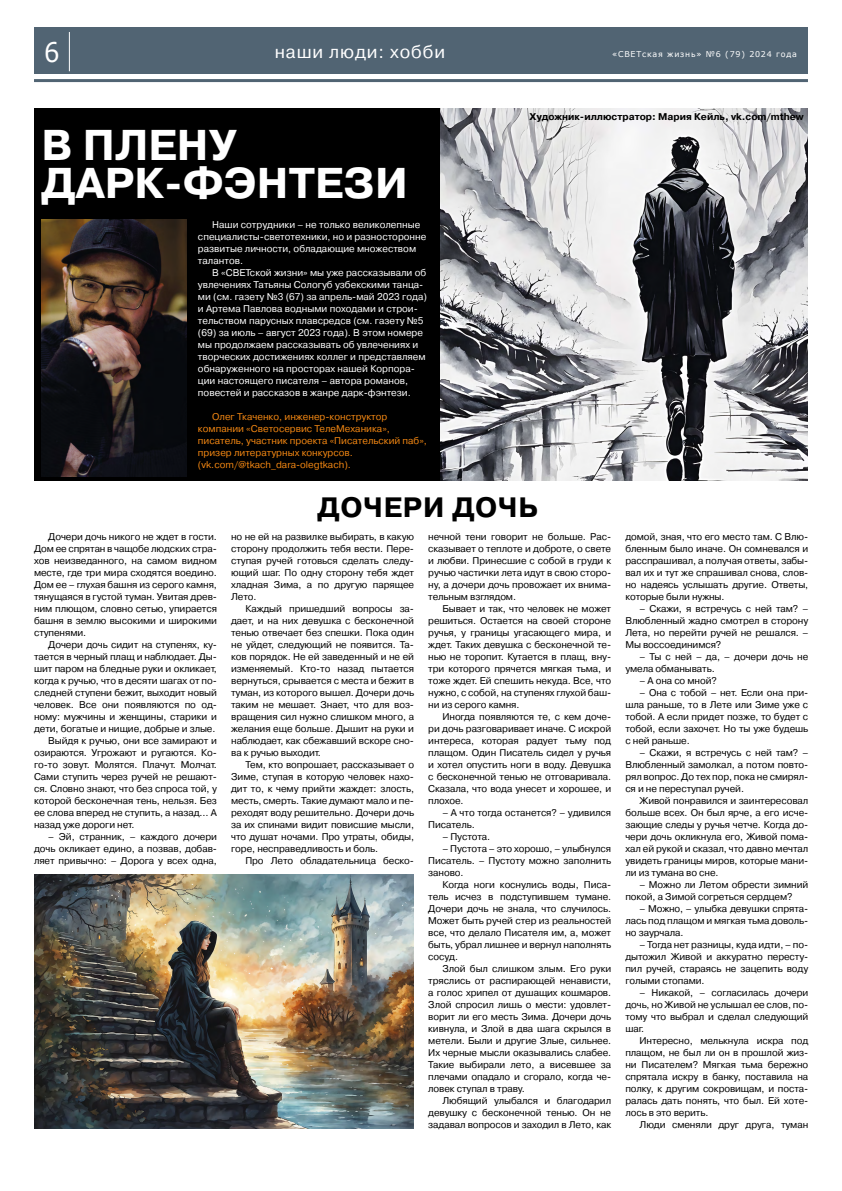
<style>
.page{position:relative;width:842px;height:1191px;background:#fff}
.page>*{position:absolute;margin:0;border:0;box-sizing:border-box;transform-origin:0 0}
.t1{font:700 43px/38px "Pragmatica C";color:#fff}
.t2{font:700 28px "Pragmatica C";letter-spacing:.025em;color:#000}
.t3{font:27px "Verdana";color:#fff;scale:.9 1}
.t4{font:18px "Pragmatica C";letter-spacing:.05em;color:#fff}
.t5{font:9.8px/12px "Pragmatica C";letter-spacing:-.01em;color:#000;text-align:justify}
.t6{font:9.8px/12px "Pragmatica C";color:#fff}
.t7{font:9.8px/12px "Pragmatica C";color:#f18612}
.t8{font:700 9.8px "Pragmatica C";color:#000}
.t9{font:8px "Verdana";letter-spacing:.1em;color:#fff}
</style>
<div class="page">
<div style="left:34px;top:28px;width:774px;height:46px;background:#516473"></div>
<hr style="left:34px;top:79px;width:774px;height:3px;background:#516473">
<hr style="left:69px;top:32px;width:1px;height:39px;background:#fff">
<img style="left:439px;top:108px;width:369px;height:372px">
<div style="left:34px;top:108px;width:405px;height:372px;background:#000"></div>
<img style="left:34px;top:874px;width:380px;height:254px">
<img style="left:42px;top:219px;width:145px;height:257px">
<h3 class="t3" style="left:44px;top:34px;width:19px">6</h3>
<p class="t9" style="left:612px;top:48px;width:186px">«СВЕТская жизнь» №6 (79) 2024 года</p>
<h3 class="t4" style="left:275px;top:42px;width:172px">наши люди: хобби</h3>
<h1 class="t1" style="left:42px;top:126px;width:368px">В ПЛЕНУ<br>ДАРК-ФЭНТЕЗИ</h1>
<p class="t8" style="left:529px;top:111px;width:276px">Художник-иллюстратор: Мария Кейль, vk.com/mthew</p>
<p class="t6" style="left:198px;top:219px;width:230px;text-indent:14px">Наши сотрудники – не только великолепные специалисты-светотехники, но и разносторонне развитые личности, обладающие множеством талантов.</p>
<p class="t6" style="left:198px;top:267px;width:230px;text-indent:14px">В «СВЕТской жизни» мы уже рассказывали об увлечениях Татьяны Сологуб узбекскими танца&shy;ми (см. газету №3 (67) за апрель-май 2023 года) и Артема Павлова водными походами и строи&shy;тельством парусных плавсредсв (см. газету №5 (69) за июль – август 2023 года). В этом номере мы продолжаем рассказывать об увлечениях и творческих достижениях коллег и представляем обнаруженного на просторах нашей Корпора&shy;ции настоящего писателя – автора романов, повестей и рассказов в жанре дарк-фэнтези.</p>
<p class="t7" style="left:198px;top:411px;width:230px;text-indent:14px">Олег Ткаченко, инженер-конструктор компании «Светосервис ТелеМеханика», писатель, участник проекта «Писательский паб», призер литературных конкурсов. (vk.com/@tkach_dara-olegtkach).</p>
<h2 class="t2" style="left:318px;top:492px;width:222px">ДОЧЕРИ ДОЧЬ</h2>
<p class="t5" style="left:34px;top:531px;width:184px;text-indent:14px">Дочери дочь никого не ждет в гости.<br>Дом ее спрятан в чащобе людских стра&shy;хов неизведанного, на самом видном месте, где три мира сходятся воедино.<br>Дом ее – глухая башня из серого камня, тянущаяся в густой туман. Увитая древ&shy;ним плющом, словно сетью, упирается башня в землю высокими и широкими ступенями.</p>
<p class="t5" style="left:48px;top:639px;width:170px">Дочери дочь сидит на ступенях, ку-</p>
<p class="t5" style="left:34px;top:651px;width:184px">тается в черный плащ и наблюдает. Ды-</p>
<p class="t5" style="left:34px;top:663px;width:184px">шит паром на бледные руки и окликает,</p>
<p class="t5" style="left:34px;top:675px;width:184px">когда к ручью, что в десяти шагах от по-</p>
<p class="t5" style="left:34px;top:687px;width:184px">следней ступени бежит, выходит новый</p>
<p class="t5" style="left:34px;top:699px;width:184px">человек. Все они появляются по од-</p>
<p class="t5" style="left:34px;top:711px;width:184px">ному: мужчины и женщины, старики и</p>
<p class="t5" style="left:34px;top:723px;width:183px">дети, богатые и нищие, добрые и злые.</p>
<p class="t5" style="left:48px;top:735px;width:170px">Выйдя к ручью, они все замирают и</p>
<p class="t5" style="left:34px;top:747px;width:184px">озираются. Угрожают и ругаются. Ко-</p>
<p class="t5" style="left:34px;top:759px;width:184px">го-то зовут. Молятся. Плачут. Молчат.</p>
<p class="t5" style="left:34px;top:771px;width:184px">Сами ступить через ручей не решают-</p>
<p class="t5" style="left:34px;top:783px;width:184px">ся. Словно знают, что без спроса той, у</p>
<p class="t5" style="left:34px;top:795px;width:184px">которой бесконечная тень, нельзя. Без</p>
<p class="t5" style="left:34px;top:807px;width:184px">ее слова вперед не ступить, а назад… А</p>
<p class="t5" style="left:34px;top:819px;width:102px">назад уже дороги нет.</p>
<p class="t5" style="left:34px;top:831px;width:184px;text-indent:14px">– Эй, странник, – каждого дочери дочь окликает едино, а позвав, добав&shy;ляет привычно: – Дорога у всех одна,</p>
<p class="t5" style="left:231px;top:531px;width:184px">но не ей на развилке выбирать, в какую сторону продолжить тебя вести. Пере&shy;ступая ручей готовься сделать следу&shy;ющий шаг. По одну сторону тебя ждет хладная Зима, а по другую парящее Лето.</p>
<p class="t5" style="left:231px;top:603px;width:184px;text-indent:14px">Каждый пришедший вопросы за&shy;дает, и на них девушка с бесконечной тенью отвечает без спешки. Пока один не уйдет, следующий не появится. Та&shy;ков порядок. Не ей заведенный и не ей изменяемый. Кто-то назад пытается вернуться, срывается с места и бежит в туман, из которого вышел. Дочери дочь таким не мешает. Знает, что для воз&shy;вращения сил нужно слишком много, а желания еще больше. Дышит на руки и наблюдает, как сбежавший вскоре сно&shy;ва к ручью выходит.</p>
<p class="t5" style="left:231px;top:759px;width:184px;text-indent:14px">Тем, кто вопрошает, рассказывает о Зиме, ступая в которую человек нахо&shy;дит то, к чему прийти жаждет: злость, месть, смерть. Такие думают мало и пе&shy;реходят воду решительно. Дочери дочь за их спинами видит повисшие мысли, что душат ночами. Про утраты, обиды, горе, несправедливость и боль.</p>
<p class="t5" style="left:245px;top:855px;width:170px">Про Лето обладательница беско-</p>
<p class="t5" style="left:428px;top:531px;width:184px">нечной тени говорит не больше. Рас&shy;сказывает о теплоте и доброте, о свете и любви. Принесшие с собой в груди к ручью частички лета идут в свою сторо&shy;ну, а дочери дочь провожает их внима&shy;тельным взглядом.</p>
<p class="t5" style="left:428px;top:603px;width:184px;text-indent:14px">Бывает и так, что человек не может решиться. Остается на своей стороне ручья, у границы угасающего мира, и ждет. Таких девушка с бесконечной те&shy;нью не торопит. Кутается в плащ, вну&shy;три которого прячется мягкая тьма, и тоже ждет. Ей спешить некуда. Все, что нужно, с собой, на ступенях глухой баш&shy;ни из серого камня.</p>
<p class="t5" style="left:428px;top:711px;width:184px;text-indent:14px">Иногда появляются те, с кем доче&shy;ри дочь разговаривает иначе. С искрой интереса, которая радует тьму под плащом. Один Писатель сидел у ручья и хотел опустить ноги в воду. Девушка с бесконечной тенью не отговаривала.<br>Сказала, что вода унесет и хорошее, и плохое.</p>
<p class="t5" style="left:428px;top:807px;width:184px;text-indent:14px">– А что тогда останется? – удивился<br>Писатель.</p>
<p class="t5" style="left:442px;top:831px;width:49px">– Пустота.</p>
<p class="t5" style="left:428px;top:843px;width:184px;text-indent:14px">– Пустота – это хорошо, – улыбнулся Писатель. – Пустоту можно заполнить заново.</p>
<p class="t5" style="left:428px;top:879px;width:184px;text-indent:14px">Когда ноги коснулись воды, Писа&shy;тель исчез в подступившем тумане.<br>Дочери дочь не знала, что случилось.<br>Может быть ручей стер из реальностей все, что делало Писателя им, а, может быть, убрал лишнее и вернул наполнять сосуд.</p>
<p class="t5" style="left:428px;top:963px;width:184px;text-indent:14px">Злой был слишком злым. Его руки тряслись от распирающей ненависти, а голос хрипел от душащих кошмаров.<br>Злой спросил лишь о мести: удовлет&shy;ворит ли его месть Зима. Дочери дочь кивнула, и Злой в два шага скрылся в метели. Были и другие Злые, сильнее.<br>Их черные мысли оказывались слабее.<br>Такие выбирали лето, а висевшее за плечами опадало и сгорало, когда че&shy;ловек ступал в траву.</p>
<p class="t5" style="left:428px;top:1095px;width:184px;text-indent:14px">Любящий улыбался и благодарил девушку с бесконечной тенью. Он не задавал вопросов и заходил в Лето, как</p>
<p class="t5" style="left:625px;top:531px;width:184px">домой, зная, что его место там. С Влю&shy;бленным было иначе. Он сомневался и расспрашивал, а получая ответы, забы&shy;вал их и тут же спрашивал снова, слов&shy;но надеясь услышать другие. Ответы, которые были нужны.</p>
<p class="t5" style="left:625px;top:603px;width:184px;text-indent:14px">– Скажи, я встречусь с ней там? – Влюбленный жадно смотрел в сторону Лета, но перейти ручей не решался. – Мы воссоединимся?</p>
<p class="t5" style="left:625px;top:651px;width:184px;text-indent:14px">– Ты с ней – да, – дочери дочь не умела обманывать.</p>
<p class="t5" style="left:639px;top:675px;width:79px">– А она со мной?</p>
<p class="t5" style="left:625px;top:687px;width:184px;text-indent:14px">– Она с тобой – нет. Если она при&shy;шла раньше, то в Лете или Зиме уже с тобой. А если придет позже, то будет с тобой, если захочет. Но ты уже будешь с ней раньше.</p>
<p class="t5" style="left:625px;top:747px;width:184px;text-indent:14px">– Скажи, я встречусь с ней там? – Влюбленный замолкал, а потом повто&shy;рял вопрос. До тех пор, пока не смирял&shy;ся и не переступал ручей.</p>
<p class="t5" style="left:625px;top:795px;width:184px;text-indent:14px">Живой понравился и заинтересовал больше всех. Он был ярче, а его исче&shy;зающие следы у ручья четче. Когда до&shy;чери дочь окликнула его, Живой пома&shy;хал ей рукой и сказал, что давно мечтал увидеть границы миров, которые мани&shy;ли из тумана во сне.</p>
<p class="t5" style="left:625px;top:879px;width:184px;text-indent:14px">– Можно ли Летом обрести зимний покой, а Зимой согреться сердцем?</p>
<p class="t5" style="left:625px;top:903px;width:184px;text-indent:14px">– Можно, – улыбка девушки спрята&shy;лась под плащом и мягкая тьма доволь&shy;но заурчала.</p>
<p class="t5" style="left:625px;top:939px;width:184px;text-indent:14px">– Тогда нет разницы, куда идти, – по&shy;дытожил Живой и аккуратно пересту&shy;пил ручей, стараясь не зацепить воду голыми стопами.</p>
<p class="t5" style="left:625px;top:987px;width:184px;text-indent:14px">– Никакой, – согласилась дочери дочь, но Живой не услышал ее слов, по&shy;тому что выбрал и сделал следующий шаг.</p>
<p class="t5" style="left:625px;top:1035px;width:184px;text-indent:14px">Интересно, мелькнула искра под плащом, не был ли он в прошлой жиз&shy;ни Писателем? Мягкая тьма бережно спрятала искру в банку, поставила на полку, к другим сокровищам, и поста&shy;ралась дать понять, что был. Ей хоте&shy;лось в это верить.</p>
<p class="t5" style="left:639px;top:1119px;width:170px">Люди сменяли друг друга, туман</p>
</div>
